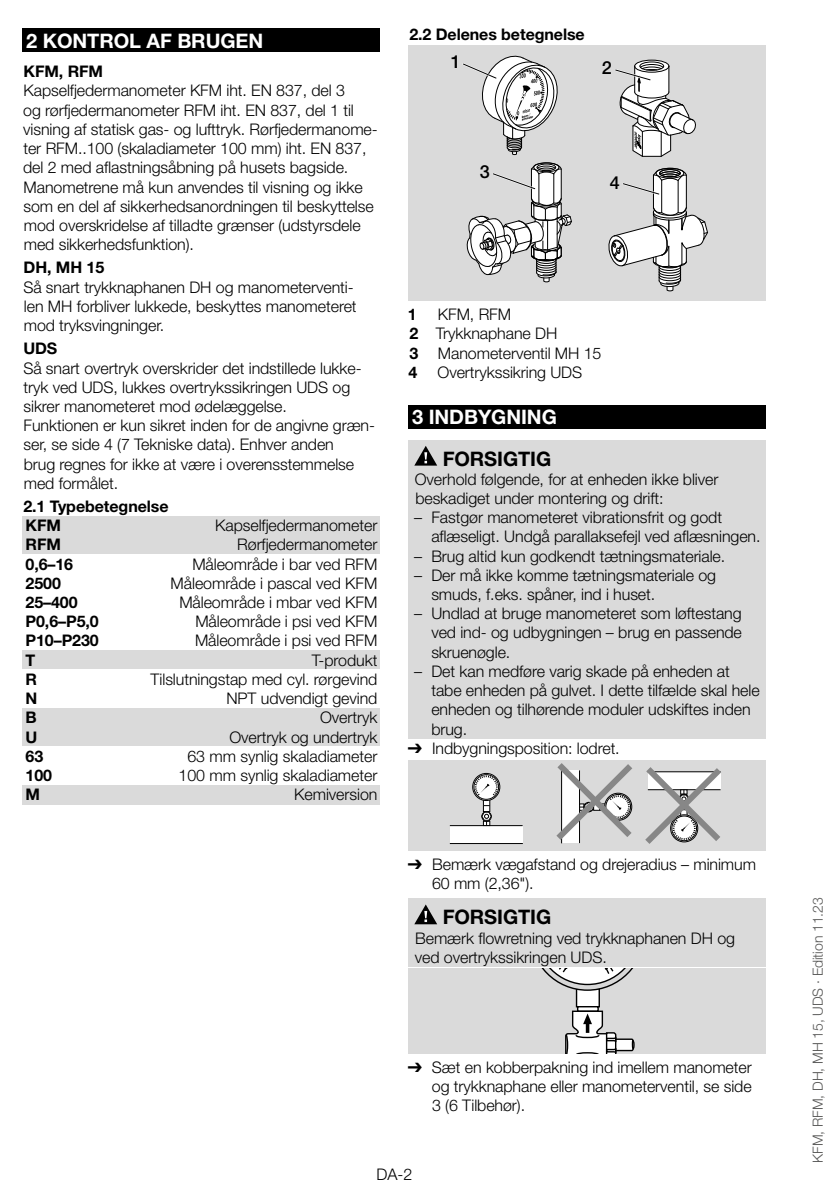
<style>
.page{position:relative;width:840px;height:1191px;background:#fff}
.page>*{position:absolute;margin:0;border:0;box-sizing:border-box;transform-origin:0 0}
.t1{font:700 20px "Helvetica Neue LT Pro";letter-spacing:-.005em;color:#fff}
.t2{font:700 20px "Helvetica Neue LT Pro";letter-spacing:-.005em;color:#000}
.t3{font:500 18px "Helvetica Neue LT Pro";color:#000}
.t4{font:300 16px/19.2px "Helvetica Neue LT Pro";letter-spacing:-.005em;color:#000}
.t5{font:700 16px/19.2px "Helvetica Neue LT Pro";letter-spacing:-.005em;color:#000}
.t6{font:300 14px "Helvetica Neue LT Pro";letter-spacing:-.005em;color:#575756}
.s1{font-weight:700}
.s2{font-family:"Arial Unicode MS";font-weight:400}
</style>
<div class="page">
<div style="left:23px;top:28px;width:357px;height:24px;background:#000"></div>
<div style="left:23px;top:516px;width:357px;height:20px;background:#dadada"></div>
<div style="left:23px;top:535px;width:357px;height:20px;background:#dadada"></div>
<div style="left:23px;top:554px;width:357px;height:20px;background:#fff"></div>
<div style="left:23px;top:650px;width:357px;height:20px;background:#dadada"></div>
<div style="left:23px;top:669px;width:357px;height:20px;background:#fff"></div>
<div style="left:23px;top:708px;width:357px;height:20px;background:#dadada"></div>
<div style="left:23px;top:727px;width:357px;height:20px;background:#dadada"></div>
<div style="left:23px;top:746px;width:357px;height:20px;background:#fff"></div>
<div style="left:23px;top:784px;width:357px;height:20px;background:#dadada"></div>
<div style="left:408px;top:404px;width:357px;height:24px;background:#000"></div>
<div style="left:408px;top:440px;width:357px;height:31px;background:#dadada"></div>
<div style="left:408px;top:468px;width:357px;height:40px;background:#dadada"></div>
<div style="left:408px;top:506px;width:357px;height:41px;background:#dadada"></div>
<div style="left:408px;top:544px;width:357px;height:22px;background:#dadada"></div>
<div style="left:408px;top:564px;width:357px;height:40px;background:#dadada"></div>
<div style="left:408px;top:602px;width:357px;height:60px;background:#dadada"></div>
<div style="left:408px;top:660px;width:357px;height:79px;background:#dadada"></div>
<div style="left:408px;top:898px;width:357px;height:32px;background:#dadada"></div>
<div style="left:408px;top:926px;width:357px;height:41px;background:#dadada"></div>
<div style="left:408px;top:46px;width:357px;height:255px;background:#dadada"></div>
<svg style="left:615px;top:59px;width:81px;height:98px"></svg>
<svg style="left:462px;top:55px;width:110px;height:228px"></svg>
<svg style="left:608px;top:168px;width:100px;height:124px"></svg>
<svg style="left:414px;top:446px;width:23px;height:19px"></svg>
<div style="left:408px;top:760px;width:357px;height:90px;background:#dadada"></div>
<div style="left:449px;top:825px;width:73px;height:18px;background:#fff"></div>
<hr style="left:449px;top:825px;width:73px;height:1px;background:#000">
<hr style="left:449px;top:843px;width:73px;height:1px;background:#000">
<div style="left:482px;top:799px;width:8px;height:13px;background:#fff;border:1px solid #000"></div>
<svg style="left:472px;top:773px;width:27px;height:27px"></svg>
<div style="left:472px;top:773px;width:28px;height:28px;border:1px solid #000;border-radius:50%"></div>
<svg style="left:473px;top:774px;width:25px;height:25px"></svg>
<div style="left:473px;top:774px;width:25px;height:25px;border:1px solid #000;border-radius:50%"></div>
<svg style="left:474px;top:775px;width:23px;height:21px"></svg>
<svg style="left:481px;top:805px;width:10px;height:21px"></svg>
<svg style="left:556px;top:763px;width:165px;height:81px"></svg>
<svg style="left:414px;top:904px;width:23px;height:20px"></svg>
<div style="left:408px;top:968px;width:357px;height:85px;background:#dadada"></div>
<div style="left:576px;top:988px;width:23px;height:18px;background:#fff"></div>
<div style="left:575px;top:988px;width:24px;height:19px;border:1px solid #000"></div>
<div style="left:577px;top:1006px;width:20px;height:5px;background:#fff"></div>
<div style="left:576px;top:1006px;width:22px;height:6px;border:1px solid #000"></div>
<svg style="left:565px;top:1010px;width:70px;height:43px"></svg>
<svg style="left:541px;top:968px;width:93px;height:25px"></svg>
<p class="t1" style="left:26px;top:28px;width:46px">2 KONTROL</p>
<p class="t1" style="left:146px;top:28px;width:89px">AF BRUGEN</p>
<p class="t5" style="left:24px;top:62px;width:81px">KFM, RFM</p>
<p class="t4" style="left:23px;top:81px;width:356px">Kapselfjedermanometer KFM iht. EN 837, del 3<br>og rørfjedermanometer RFM iht. EN 837, del 1 til visning af statisk gas- og lufttryk. Rørfjedermanome&shy;ter RFM..100 (skaladiameter 100 mm) iht. EN 837, del 2 med aflastningsåbning på husets bagside.<br>Manometrene må kun anvendes til visning og ikke som en del af sikkerhedsanordningen til beskyttelse mod overskridelse af tilladte grænser (udstyrsdele med sikkerhedsfunktion).</p>
<p class="t5" style="left:24px;top:258px;width:82px">DH, MH 15</p>
<p class="t4" style="left:23px;top:277px;width:334px">Så snart trykknaphanen DH og manometerventi&shy;len MH forbliver lukkede, beskyttes manometeret mod tryksvingninger.</p>
<p class="t5" style="left:23px;top:339px;width:24px">UDS</p>
<p class="t4" style="left:23px;top:358px;width:353px">Så snart overtryk overskrider det indstillede lukke&shy;tryk ved UDS, lukkes overtrykssikringen UDS og sikrer manometeret mod ødelæggelse.<br>Funktionen er kun sikret inden for de angivne græn&shy;ser, se side 4 (7 Tekniske data). Enhver anden<br>brug regnes for ikke at være i overensstemmelse med formålet.</p>
<p class="t5" style="left:23px;top:496px;width:147px">2.1 Typebetegnelse<br>KFM</p>
<p class="t4" style="left:215px;top:515px;width:163px">Kapselfjedermanometer</p>
<p class="t5" style="left:26px;top:535px;width:37px">RF M</p>
<p class="t4" style="left:237px;top:535px;width:142px">Rørfjedermanometer</p>
<p class="t5" style="left:26px;top:554px;width:49px">0,6–16</p>
<p class="t4" style="left:192px;top:554px;width:186px">Måleområde i bar ved RFM</p>
<p class="t5" style="left:26px;top:573px;width:37px">2500</p>
<p class="t4" style="left:170px;top:573px;width:208px">Måleområde i pascal ved KFM</p>
<p class="t5" style="left:26px;top:592px;width:54px">25–400</p>
<p class="t4" style="left:179px;top:592px;width:199px">Måleområde i mbar ved KFM</p>
<p class="t5" style="left:26px;top:611px;width:75px">P0,6–P5,0</p>
<p class="t4" style="left:195px;top:611px;width:183px">Måleområde i psi ved KFM</p>
<p class="t5" style="left:26px;top:631px;width:75px">P10–P230</p>
<p class="t4" style="left:195px;top:631px;width:184px">Måleområde i psi ved RFM</p>
<p class="t5" style="left:26px;top:650px;width:11px">T</p>
<p class="t4" style="left:312px;top:650px;width:67px">T-produkt</p>
<p class="t5" style="left:26px;top:669px;width:11px">R</p>
<p class="t4" style="left:150px;top:669px;width:228px">Tilslutningstap med cyl. rørgevind</p>
<p class="t5" style="left:26px;top:688px;width:11px">N</p>
<p class="t4" style="left:226px;top:688px;width:152px">NPT udvendigt gevind</p>
<p class="t5" style="left:26px;top:707px;width:13px">B</p>
<p class="t4" style="left:320px;top:707px;width:59px">Overtryk</p>
<p class="t5" style="left:26px;top:727px;width:13px">U</p>
<p class="t4" style="left:229px;top:727px;width:149px">Overtryk og undertryk</p>
<p class="t5" style="left:26px;top:746px;width:19px">63</p>
<p class="t4" style="left:187px;top:746px;width:191px">63 mm synlig skaladiameter</p>
<p class="t5" style="left:26px;top:765px;width:28px">100</p>
<p class="t4" style="left:178px;top:765px;width:200px">100 mm synlig skaladiameter</p>
<p class="t5" style="left:26px;top:784px;width:16px">M</p>
<p class="t4" style="left:294px;top:784px;width:85px">Kemiversion</p>
<p class="t5" style="left:409px;top:24px;width:177px">2.2 Delenes betegnelse</p>
<p class="t3" style="left:450px;top:51px;width:12px">1</p>
<p class="t3" style="left:601px;top:57px;width:12px">2</p>
<p class="t3" style="left:479px;top:161px;width:12px">3</p>
<p class="t3" style="left:609px;top:172px;width:12px">4</p>
<p class="t4" style="left:408px;top:305px;width:194px;text-indent:29px">KFM, RFM<br><span class="s1">2</span> Trykknaphane DH<br><span class="s1">3</span> Manometerventil MH 15<br><span class="s1">4</span></p>
<p class="t5" style="left:407px;top:305px;width:10px">1</p>
<p class="t4" style="left:437px;top:362px;width:146px">Overtrykssikring UDS</p>
<p class="t1" style="left:412px;top:404px;width:130px">3 INDBYGNING</p>
<p class="t2" style="left:437px;top:446px;width:13px">FORS</p>
<p class="t2" style="left:497px;top:446px;width:54px">IGTIG</p>
<p class="t4" style="left:414px;top:469px;width:305px">Overhold følgende, for at enheden ikke bliver beskadiget under montering og drift:</p>
<p class="t4" style="left:431px;top:507px;width:330px;text-indent:-17px">– Fastgør manometeret vibrationsfrit og godt aflæseligt. Undgå parallaksefejl ved aflæsningen.</p>
<p class="t4" style="left:414px;top:546px;width:312px">– Brug altid kun godkendt tætningsmateriale.</p>
<p class="t4" style="left:431px;top:565px;width:286px;text-indent:-17px">– Der må ikke komme tætningsmateriale og smuds, f.eks. spåner, ind i huset.</p>
<p class="t4" style="left:431px;top:603px;width:312px;text-align:justify;text-indent:-17px">– Undlad at bruge manometeret som løftestang ved ind- og udbygningen – brug en passende skruenøgle.</p>
<p class="t4" style="left:431px;top:661px;width:330px;text-indent:-17px">– Det kan medføre varig skade på enheden at tabe enheden på gulvet. I dette tilfælde skal hele enheden og tilhørende moduler udskiftes inden brug.</p>
<p class="t4" style="left:407px;top:738px;width:213px"><span class="s2">➔</span> Indbygningsposition: lodret.</p>
<p class="t4" style="left:432px;top:854px;width:325px;text-indent:-24px"><span class="s2">➔</span> Bemærk vægafstand og drejeradius – minimum<br>60 mm (2,36").</p>
<p class="t2" style="left:437px;top:904px;width:13px">FORS</p>
<p class="t2" style="left:497px;top:904px;width:54px">IGTIG</p>
<p class="t4" style="left:414px;top:928px;width:321px">Bemærk flowretning ved trykknaphanen DH og ved overtrykssikringen UDS.</p>
<p class="t4" style="left:431px;top:1057px;width:321px;text-align:justify;text-indent:-24px"><span class="s2">➔</span> Sæt en kobberpakning ind imellem manometer og trykknaphane eller manometerventil, se side 3 (6 Tilbehør).</p>
<p class="t4" style="left:376px;top:1164px;width:37px">DA-2</p>
<p class="t6" style="left:809px;top:1162px;width:267px;rotate:-90deg">KFM, RFM, DH, MH 15, UDS · Edition 11.23</p>
</div>
